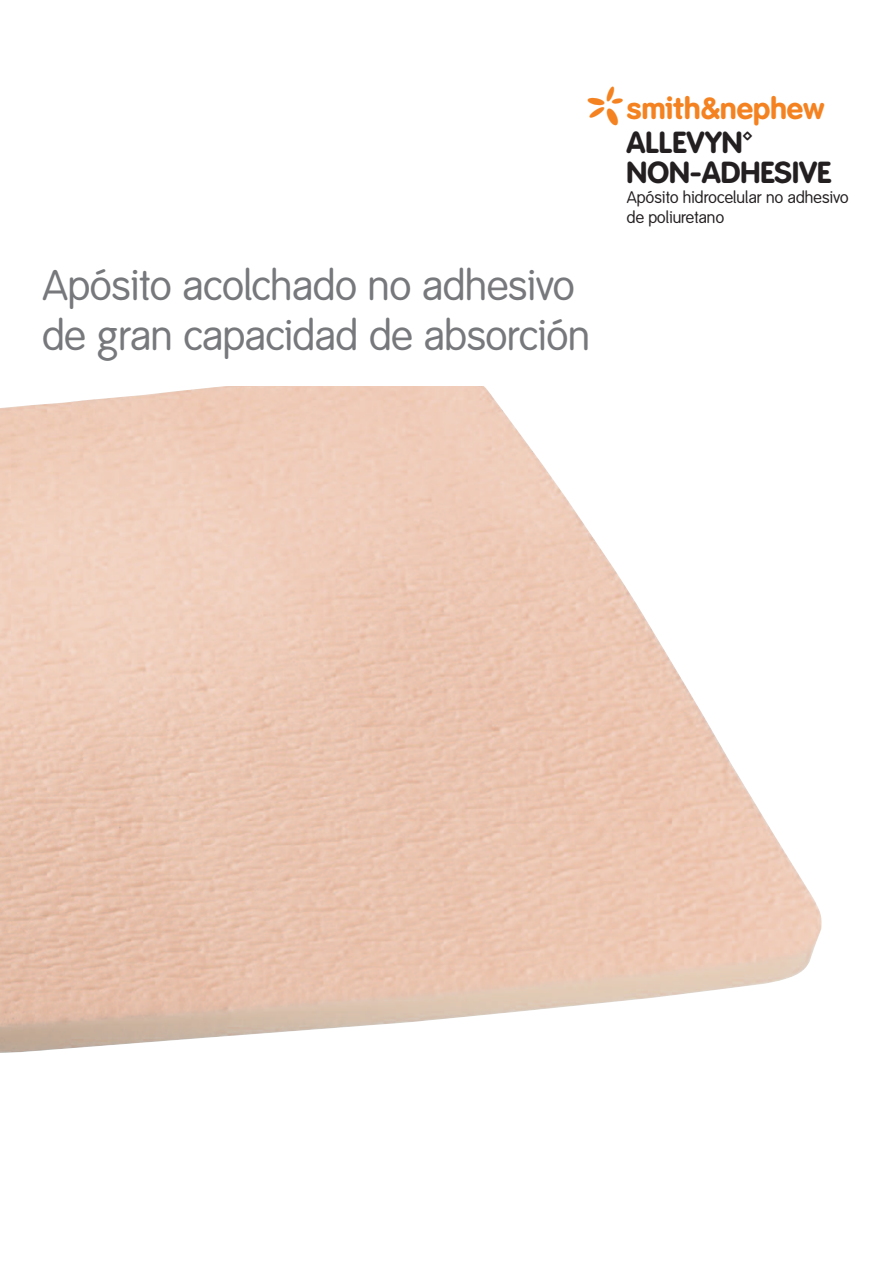
<style>
.page{position:relative;width:893px;height:1263px;background:#fff}
.page>*{position:absolute;margin:0;border:0;box-sizing:border-box;transform-origin:0 0}
.t1{font:42px/50.4px "Smith&Nephew";color:#76787b}
.t2{font:30px/30px "Smith&Nephew Product";color:#231f20}
.t3{font:30px "Smith&Nephew Logo";color:#f58220}
.t4{font:16.5px/19.5px "Smith&Nephew";letter-spacing:.01em;color:#231f20}
</style>
<div class="page">
<p class="t3" style="left:588px;top:87px;width:238px">*smith&amp;nephew</p>
<p class="t2" style="left:627px;top:130px;width:206px">ALLEVYN™<br>NON-ADHESIVE</p>
<p class="t1" style="left:42px;top:264px;width:549px">Apósito acolchado no adhesivo de gran capacidad de absorción</p>
<p class="t4" style="left:627px;top:189px;width:223px">Apósito hidrocelular no adhesivo de poliuretano</p>
</div>
